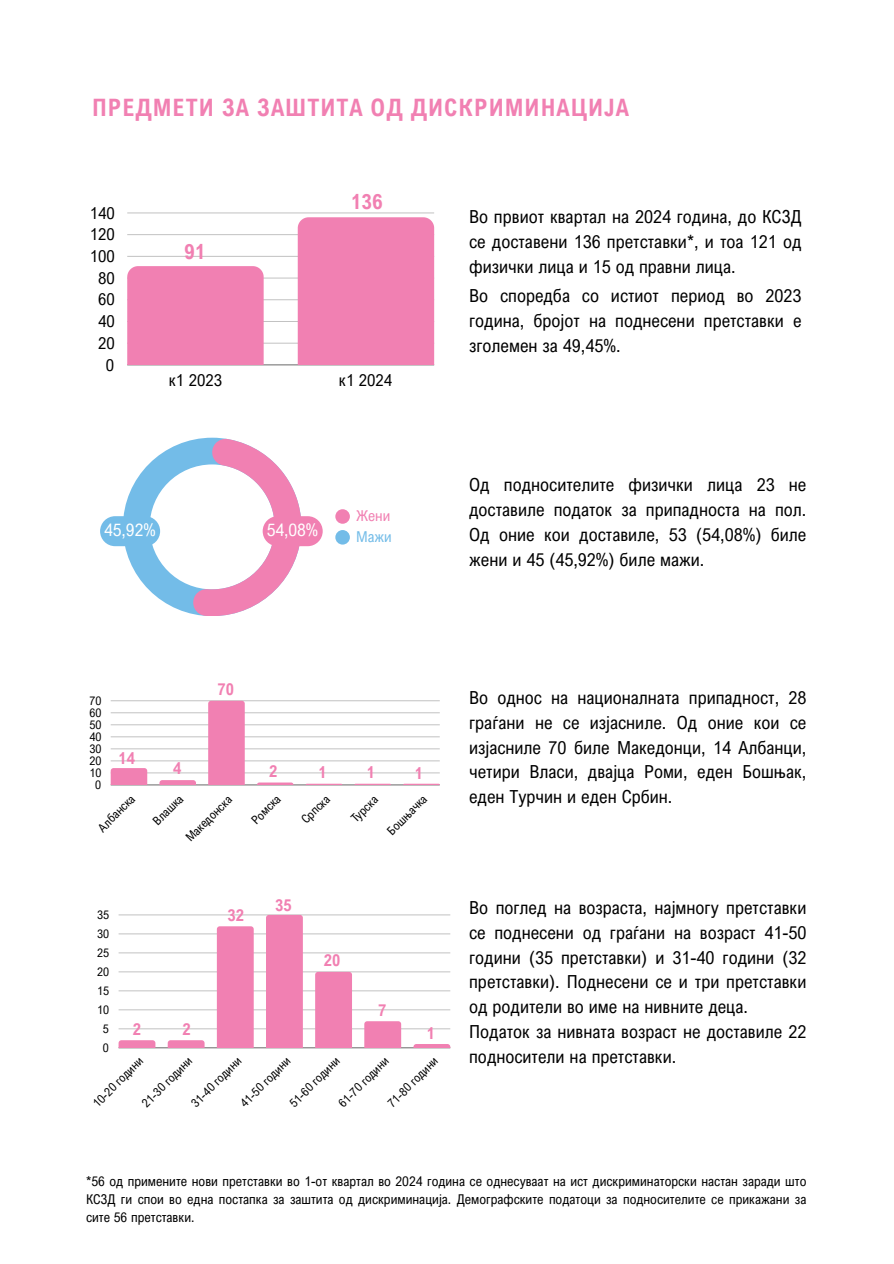
<style>
.page{position:relative;width:894px;height:1264px;background:#fff}
.page>*{position:absolute;margin:0;border:0;box-sizing:border-box;transform-origin:0 0}
.t1{font:700 24px "Arial Nova Cond";letter-spacing:.04em;color:#f180b2}
.t2{font:700 21px "Arial Nova Cond";color:#f180b2}
.t3{font:18px/24.8px "Arial Nova Cond";color:#000;text-align:justify}
.t4{font:17.4px "Arial Nova Cond";color:#fff}
.t5{font:16.65px "Arial Nova Cond";color:#000}
.t6{font:700 16.5px "Arial Nova Cond";color:#f180b2}
.t7{font:15px "Arial Nova Cond";color:#73bce8}
.t8{font:15px "Arial Nova Cond";color:#f180b2}
.t9{font:13.5px/18px "Arial Nova Cond";color:#000;text-align:justify}
.t10{font:12px "Arial Nova Cond";color:#000}
</style>
<div class="page">
<hr style="left:118px;top:1047px;width:332px;height:1px;background:#000">
<hr style="left:118px;top:1028px;width:332px;height:1px;background:#000">
<hr style="left:118px;top:1009px;width:332px;height:1px;background:#000">
<hr style="left:118px;top:990px;width:332px;height:1px;background:#000">
<hr style="left:118px;top:971px;width:332px;height:1px;background:#000">
<hr style="left:118px;top:952px;width:332px;height:1px;background:#000">
<hr style="left:118px;top:933px;width:332px;height:1px;background:#000">
<hr style="left:118px;top:914px;width:332px;height:1px;background:#000">
<svg style="left:118px;top:1040px;width:37px;height:7px"></svg>
<svg style="left:168px;top:1040px;width:36px;height:7px"></svg>
<div style="left:217px;top:926px;width:37px;height:121px;background:#f180b2"></div>
<div style="left:266px;top:914px;width:37px;height:133px;background:#f180b2"></div>
<div style="left:315px;top:971px;width:37px;height:76px;background:#f180b2"></div>
<svg style="left:364px;top:1021px;width:37px;height:26px"></svg>
<svg style="left:413px;top:1044px;width:37px;height:3px"></svg>
<hr style="left:127px;top:364px;width:307px;height:1px;background:#000">
<hr style="left:127px;top:343px;width:307px;height:1px;background:#000">
<hr style="left:127px;top:321px;width:307px;height:1px;background:#000">
<hr style="left:127px;top:299px;width:307px;height:1px;background:#000">
<hr style="left:127px;top:278px;width:307px;height:1px;background:#000">
<hr style="left:127px;top:256px;width:307px;height:1px;background:#000">
<hr style="left:127px;top:234px;width:307px;height:1px;background:#000">
<hr style="left:127px;top:212px;width:307px;height:1px;background:#000">
<div style="left:127px;top:266px;width:136px;height:99px;background:#f180b2"></div>
<div style="left:298px;top:217px;width:136px;height:148px;background:#f180b2"></div>
<hr style="left:111px;top:784px;width:328px;height:1px;background:#000">
<hr style="left:111px;top:772px;width:328px;height:1px;background:#000">
<hr style="left:111px;top:760px;width:328px;height:1px;background:#000">
<hr style="left:111px;top:748px;width:328px;height:1px;background:#000">
<hr style="left:111px;top:736px;width:328px;height:1px;background:#000">
<hr style="left:111px;top:724px;width:328px;height:1px;background:#000">
<hr style="left:111px;top:712px;width:328px;height:1px;background:#000">
<hr style="left:111px;top:700px;width:328px;height:1px;background:#000">
<svg style="left:111px;top:768px;width:36px;height:17px"></svg>
<svg style="left:159px;top:780px;width:37px;height:5px"></svg>
<div style="left:208px;top:700px;width:37px;height:85px;background:#f180b2"></div>
<svg style="left:257px;top:782px;width:36px;height:3px"></svg>
<svg style="left:305px;top:783px;width:37px;height:2px"></svg>
<svg style="left:354px;top:783px;width:37px;height:2px"></svg>
<svg style="left:403px;top:783px;width:36px;height:2px"></svg>
<svg style="left:123px;top:437px;width:178px;height:179px"></svg>
<div style="left:335px;top:530px;width:15px;height:14px;background:#73bce8;border-radius:50%"></div>
<div style="left:335px;top:509px;width:15px;height:15px;background:#f180b2;border-radius:50%"></div>
<div style="left:100px;top:516px;width:60px;height:30px;background:#73bce8;border-radius:15px"></div>
<div style="left:262px;top:516px;width:60px;height:30px;background:#f180b2;border-radius:15px"></div>
<p class="t1" style="left:92px;top:92px;width:538px">ПРЕДМЕТИ ЗА ЗАШТИТА ОД ДИСКРИМИНАЦИЈА</p>
<p class="t5" style="left:90px;top:202px;width:26px">140</p>
<p class="t5" style="left:90px;top:224px;width:26px">120</p>
<p class="t5" style="left:90px;top:246px;width:26px">100</p>
<p class="t5" style="left:98px;top:267px;width:18px">80</p>
<p class="t5" style="left:98px;top:289px;width:18px">60</p>
<p class="t5" style="left:98px;top:311px;width:18px">40</p>
<p class="t5" style="left:98px;top:332px;width:18px">20</p>
<p class="t5" style="left:106px;top:354px;width:10px">0</p>
<h3 class="t2" style="left:184px;top:238px;width:22px">91</h3>
<p class="t2" style="left:351px;top:189px;width:33px">136</p>
<p class="t5" style="left:169px;top:369px;width:55px">к1 2023</p>
<p class="t5" style="left:339px;top:369px;width:55px">к1 2024</p>
<h2 class="t8" style="left:356px;top:506px;width:35px">Жени</h2>
<p class="t4" style="left:104px;top:519px;width:53px">45,92%</p>
<p class="t4" style="left:267px;top:519px;width:53px">54,08%</p>
<h1 class="t7" style="left:356px;top:527px;width:37px">Мажи</h1>
<h3 class="t3" style="left:469px;top:204px;width:334px">Во првиот квартал на 2024 година, до КСЗД се доставени 136 претставки*, и тоа 121 од физички лица и 15 од правни лица.</h3>
<p class="t3" style="left:469px;top:283px;width:334px">Во споредба со истиот период во 2023 година, бројот на поднесени претставки е зголемен за 49,45%.</p>
<p class="t3" style="left:469px;top:472px;width:338px">Од подносителите физички лица 23 не доставиле податок за припадноста на пол.<br>Од оние кои доставиле, 53 (54,08%) биле жени и 45 (45,92%) биле мажи.</p>
<p class="t10" style="left:89px;top:693px;width:13px">70</p>
<p class="t10" style="left:89px;top:705px;width:13px">60</p>
<p class="t10" style="left:89px;top:717px;width:13px">50</p>
<p class="t10" style="left:89px;top:729px;width:13px">40</p>
<p class="t10" style="left:89px;top:741px;width:13px">30</p>
<p class="t10" style="left:89px;top:753px;width:13px">20</p>
<p class="t10" style="left:89px;top:765px;width:13px">10</p>
<p class="t10" style="left:95px;top:777px;width:7px">0</p>
<p class="t6" style="left:118px;top:747px;width:18px">14</p>
<h3 class="t6" style="left:173px;top:758px;width:10px">4</h3>
<p class="t6" style="left:217px;top:678px;width:18px">70</p>
<p class="t6" style="left:269px;top:760px;width:10px">2</p>
<p class="t6" style="left:318px;top:762px;width:10px">1</p>
<p class="t6" style="left:367px;top:762px;width:10px">1</p>
<p class="t6" style="left:415px;top:762px;width:10px">1</p>
<p class="t10" style="left:95px;top:824px;width:48px;rotate:-45deg">Албанска</p>
<p class="t10" style="left:150px;top:817px;width:39px;rotate:-45deg">Влашка</p>
<p class="t10" style="left:182px;top:834px;width:61px;rotate:-45deg">Македонска</p>
<p class="t10" style="left:248px;top:816px;width:37px;rotate:-45deg">Ромска</p>
<p class="t10" style="left:298px;top:816px;width:36px;rotate:-45deg">Српска</p>
<p class="t10" style="left:348px;top:815px;width:34px;rotate:-45deg">Турска</p>
<p class="t10" style="left:384px;top:827px;width:52px;rotate:-45deg">Бошњачка</p>
<p class="t10" style="left:97px;top:907px;width:13px">35</p>
<p class="t10" style="left:97px;top:926px;width:13px">30</p>
<p class="t10" style="left:97px;top:945px;width:13px">25</p>
<p class="t10" style="left:97px;top:964px;width:13px">20</p>
<p class="t10" style="left:97px;top:983px;width:13px">15</p>
<p class="t10" style="left:97px;top:1002px;width:13px">10</p>
<p class="t10" style="left:103px;top:1021px;width:7px">5</p>
<p class="t10" style="left:103px;top:1040px;width:7px">0</p>
<p class="t6" style="left:133px;top:1018px;width:10px">2</p>
<p class="t6" style="left:182px;top:1018px;width:10px">2</p>
<p class="t6" style="left:227px;top:904px;width:18px">32</p>
<h3 class="t6" style="left:275px;top:894px;width:18px">35</h3>
<p class="t6" style="left:324px;top:950px;width:18px">20</p>
<p class="t6" style="left:378px;top:999px;width:10px">7</p>
<p class="t6" style="left:426px;top:1022px;width:10px">1</p>
<p class="t10" style="left:89px;top:1099px;width:67px;rotate:-45deg">10-20 години</p>
<p class="t10" style="left:139px;top:1099px;width:67px;rotate:-45deg">21-30 години</p>
<p class="t10" style="left:188px;top:1099px;width:67px;rotate:-45deg">31-40 години</p>
<p class="t10" style="left:237px;top:1099px;width:67px;rotate:-45deg">41-50 години</p>
<p class="t10" style="left:286px;top:1099px;width:67px;rotate:-45deg">51-60 години</p>
<p class="t10" style="left:335px;top:1099px;width:67px;rotate:-45deg">61-70 години</p>
<p class="t10" style="left:384px;top:1099px;width:67px;rotate:-45deg">71-80 години</p>
<p class="t3" style="left:469px;top:684px;width:339px">Во однос на националната припадност, 28 граѓани не се изјасниле. Од оние кои се изјасниле 70 биле Македонци, 14 Албанци, четири Власи, двајца Роми, еден Бошњак, еден Турчин и еден Србин.</p>
<h3 class="t3" style="left:469px;top:895px;width:339px;text-align:left">Во поглед на возраста, најмногу претставки се поднесени од граѓани на возраст 41-50 години (35 претставки) и 31-40 години (32 претставки). Поднесени се и три претставки од родители во име на нивните деца.<br>Податок за нивната возраст не доставиле 22 подносители на претставки.</h3>
<p class="t9" style="left:86px;top:1172px;width:721px">*56 од примените нови претставки во 1-от квартал во 2024 година се однесуваат на ист дискриминаторски настан заради што КСЗД ги спои во една постапка за заштита од дискриминација. Демографските податоци за подносителите се прикажани за сите 56 претставки.</p>
</div>
